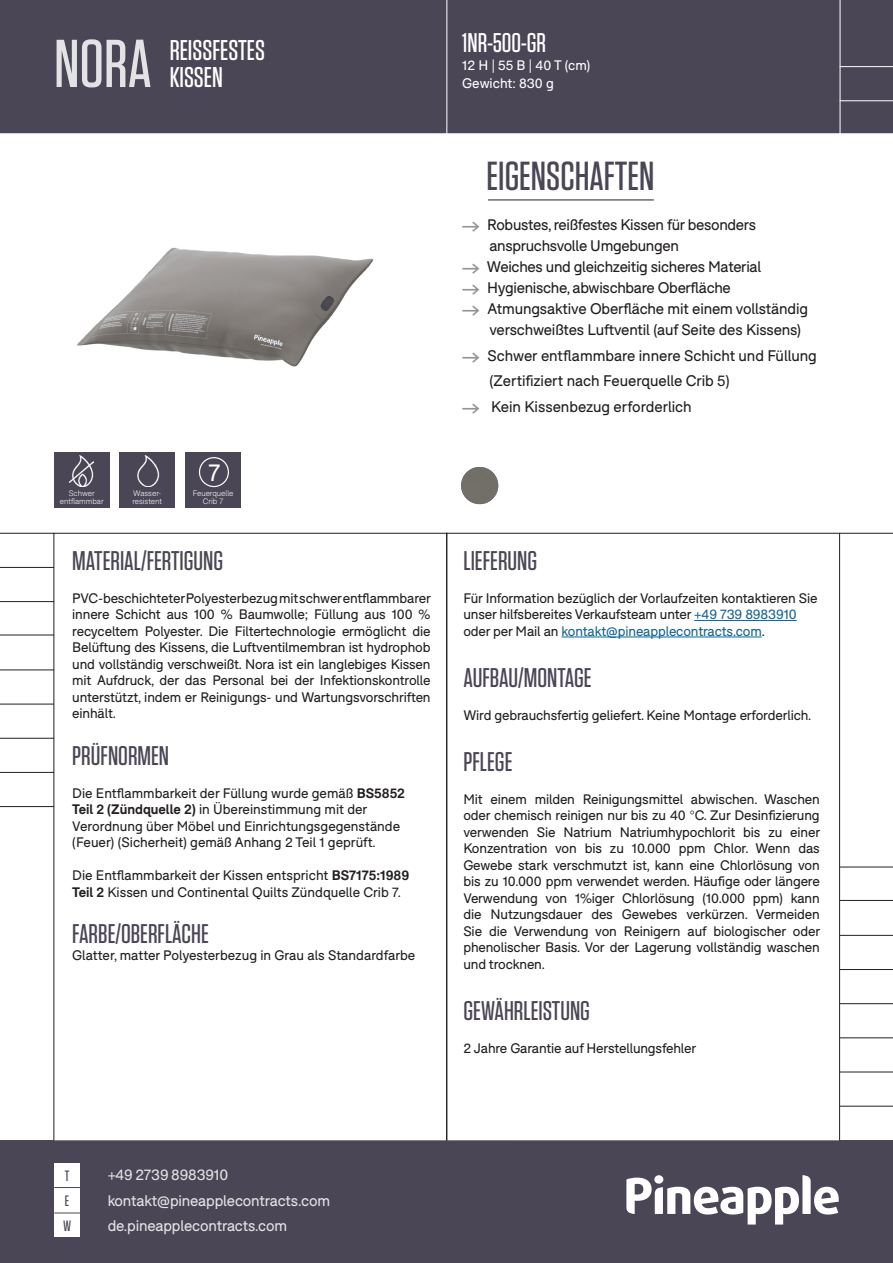
<style>
.page{position:relative;width:893px;height:1263px;background:#fff}
.page>*{position:absolute;margin:0;border:0;box-sizing:border-box;transform-origin:0 0}
.t1{font:500 67.5px "Tungsten";color:#fff}
.t2{font:500 40.5px "Tungsten";color:#4b4656}
.body_1_BLACK{font:500 28.5px "Tungsten";color:#fff}
.t3{font:500 27px "Tungsten";color:#4b4656}
.t4{font:500 27px "Tungsten";color:#fff}
.t5{font:23.85px "F37 Bolton";color:#fff}
.t6{font:15px/21px "F37 Bolton";letter-spacing:-.015em;color:#231f20}
.t7{font:15px "F37 Bolton";letter-spacing:-.01em;color:#fff}
.t8{font:500 15px "Tungsten";color:#4b4656}
.t9{font:13.5px/16.5px "F37 Bolton";letter-spacing:-.01em;color:#231f20}
.t10{font:13.5px "F37 Bolton";color:#fff}
.t11{font:300 7.8px/7.8px "F37 Bolton";color:#fff;text-align:center}
.s1{font-weight:700}
.s2{font-family:"Pinearrow";color:#939598}
.s3{color:#136594}
</style>
<div class="page">
<div style="left:1px;top:1px;width:891px;height:131px;background:#4b4656"></div>
<div style="left:0;top:0;width:893px;height:133px;border:2px solid #4b4656"></div>
<div style="left:1px;top:1141px;width:891px;height:121px;background:#4b4656"></div>
<div style="left:0;top:1140px;width:893px;height:123px;border:2px solid #4b4656"></div>
<hr style="left:840px;top:867px;width:53px;height:1px;background:#231f20">
<hr style="left:840px;top:1003px;width:53px;height:1px;background:#231f20">
<hr style="left:840px;top:935px;width:53px;height:1px;background:#231f20">
<hr style="left:840px;top:1072px;width:53px;height:1px;background:#231f20">
<hr style="left:840px;top:1037px;width:53px;height:1px;background:#231f20">
<hr style="left:840px;top:969px;width:53px;height:1px;background:#231f20">
<hr style="left:840px;top:1106px;width:53px;height:1px;background:#231f20">
<hr style="left:694px;top:620px;width:103px;height:1px;background:#136594">
<hr style="left:561px;top:637px;width:201px;height:1px;background:#136594">
<hr style="left:840px;top:900px;width:53px;height:1px;background:#231f20">
<svg style="left:626px;top:1175px;width:213px;height:49px"></svg>
<div style="left:654px;top:1175px;width:9px;height:9px;background:#fff;border-radius:50%"></div>
<div style="left:54px;top:1162px;width:26px;height:25px;background:#fff"></div>
<div style="left:54px;top:1187px;width:26px;height:25px;background:#fff"></div>
<svg style="left:54px;top:1187px;width:26px;height:1px"></svg>
<hr style="left:840px;top:533px;width:53px;height:1px;background:#231f20">
<div style="left:54px;top:452px;width:55px;height:55px;background:#4b4656"></div>
<img style="left:69px;top:456px;width:25px;height:31px">
<hr style="left:840px;top:0;width:1px;height:135px;background:#fff">
<hr style="left:840px;top:66px;width:53px;height:1px;background:#fff">
<hr style="left:840px;top:100px;width:53px;height:1px;background:#fff">
<hr style="left:446px;top:0;width:1px;height:134px;background:#fff">
<hr style="left:0;top:601px;width:54px;height:1px;background:#231f20">
<hr style="left:0;top:738px;width:54px;height:1px;background:#231f20">
<hr style="left:0;top:669px;width:54px;height:1px;background:#231f20">
<hr style="left:0;top:533px;width:54px;height:1px;background:#231f20">
<hr style="left:0;top:806px;width:54px;height:1px;background:#231f20">
<hr style="left:0;top:772px;width:54px;height:1px;background:#231f20">
<hr style="left:0;top:704px;width:54px;height:1px;background:#231f20">
<hr style="left:0;top:567px;width:54px;height:1px;background:#231f20">
<hr style="left:0;top:635px;width:54px;height:1px;background:#231f20">
<div style="left:54px;top:1212px;width:26px;height:25px;background:#fff"></div>
<svg style="left:54px;top:1212px;width:26px;height:1px"></svg>
<img style="left:461px;top:467px;width:37px;height:37px;border-radius:19px">
<img style="left:77px;top:247px;width:297px;height:120px">
<div style="left:119px;top:452px;width:56px;height:55px;background:#4b4656"></div>
<img style="left:137px;top:456px;width:22px;height:31px">
<hr style="left:488px;top:200px;width:166px;height:1px;background:#231f20">
<div style="left:185px;top:452px;width:56px;height:55px;background:#4b4656"></div>
<div style="left:199px;top:457px;width:30px;height:30px;border:1px solid #fff;border-radius:50%"></div>
<h1 class="t1" style="left:54px;top:28px;width:99px">NORA</h1>
<p class="body_1_BLACK" style="left:170px;top:36px;width:97px">REISSFESTES</p>
<p class="body_1_BLACK" style="left:170px;top:63px;width:55px">KISSEN</p>
<p class="t11" style="left:69px;top:489px;width:27px">Schwer</p>
<p class="t11" style="left:60px;top:497px;width:45px">entflammbar</p>
<p class="t11" style="left:133px;top:489px;width:30px">Wasser-</p>
<p class="t11" style="left:132px;top:497px;width:31px">resistent</p>
<p class="t5" style="left:208px;top:459px;width:13px">7</p>
<p class="t11" style="left:193px;top:489px;width:42px">Feuerquelle<br>Crib 7</p>
<p class="t3" style="left:72px;top:546px;width:152px">MATERIAL/FERTIGUNG</p>
<p class="t9" style="left:72px;top:590px;width:360px;text-align:justify">PVC-beschichteter Polyesterbezug mit schwer entflammbarer innere Schicht aus 100 % Baumwolle; Füllung aus 100 % recyceltem Polyester. Die Filtertechnologie ermöglicht die Belüftung des Kissens, die Luftventilmembran ist hydrophob und vollständig verschweißt. Nora ist ein langlebiges Kissen mit Aufdruck, der das Personal bei der Infektionskontrolle unterstützt, indem er Reinigungs- und Wartungsvorschriften einhält.</p>
<p class="t3" style="left:72px;top:741px;width:98px">PRÜFNORMEN</p>
<p class="t9" style="left:72px;top:785px;width:334px">Die Entflammbarkeit der Füllung wurde gemäß <span class="s1">BS5852<br>Teil 2 (Zündquelle 2)</span> in Übereinstimmung mit der Verordnung über Möbel und Einrichtungsgegenstände (Feuer) (Sicherheit) gemäß Anhang 2 Teil 1 geprüft.</p>
<p class="t9" style="left:72px;top:867px;width:339px">Die Entflammbarkeit der Kissen entspricht <span class="s1">BS7175:1989<br>Teil 2</span> Kissen und Continental Quilts Zündquelle Crib 7.</p>
<p class="t3" style="left:72px;top:920px;width:138px">FARBE/OBERFLÄCHE</p>
<p class="t9" style="left:72px;top:947px;width:345px">Glatter, matter Polyesterbezug in Grau als Standardfarbe</p>
<p class="t4" style="left:462px;top:29px;width:85px">1NR-500-GR</p>
<p class="t10" style="left:462px;top:57px;width:129px">12 H | 55 B | 40 T (cm)</p>
<p class="t10" style="left:462px;top:75px;width:93px">Gewicht: 830 g</p>
<p class="t2" style="left:487px;top:154px;width:169px">EIGENSCHAFTEN</p>
<p class="t6" style="left:489px;top:214px;width:268px;text-indent:-27px"><span class="s2">A</span> Robustes, reißfestes Kissen für besonders anspruchsvolle Umgebungen</p>
<p class="t6" style="left:462px;top:256px;width:300px"><span class="s2">A</span> Weiches und gleichzeitig sicheres Material</p>
<p class="t6" style="left:462px;top:277px;width:270px"><span class="s2">A</span> Hygienische, abwischbare Oberfläche</p>
<p class="t6" style="left:489px;top:298px;width:320px;text-indent:-27px"><span class="s2">A</span> Atmungsaktive Oberfläche mit einem vollständig verschweißtes Luftventil (auf Seite des Kissens)</p>
<p class="t6" style="left:489px;top:343px;width:329px;line-height:25.5px;text-indent:-27px"><span class="s2">A</span> Schwer entflammbare innere Schicht und Füllung (Zertifiziert nach Feuerquelle Crib 5)</p>
<p class="t6" style="left:462px;top:396px;width:231px"><span class="s2">A</span> Kein Kissenbezug erforderlich</p>
<p class="t3" style="left:463px;top:546px;width:75px">LIEFERUNG</p>
<p class="t9" style="left:463px;top:590px;width:356px">Für Information bezüglich der Vorlaufzeiten kontaktieren Sie unser hilfsbereites Verkaufsteam unter <span class="s3">+49 739 8983910 </span>oder per Mail an <span class="s3">kontakt@pineapplecontracts.com</span>.</p>
<p class="t3" style="left:463px;top:663px;width:130px">AUFBAU/MONTAGE</p>
<p class="t9" style="left:463px;top:707px;width:350px">Wird gebrauchsfertig geliefert. Keine Montage erforderlich.</p>
<p class="t3" style="left:463px;top:747px;width:51px">PFLEGE</p>
<p class="t9" style="left:463px;top:791px;width:358px;text-align:justify">Mit einem milden Reinigungsmittel abwischen. Waschen oder chemisch reinigen nur bis zu 40 °C. Zur Desinfizierung verwenden Sie Natrium Natriumhypochlorit bis zu einer Konzentration von bis zu 10.000 ppm Chlor. Wenn das Gewebe stark verschmutzt ist, kann eine Chlorlösung von bis zu 10.000 ppm verwendet werden. Häufige oder längere Verwendung von 1%iger Chlorlösung (10.000 ppm) kann die Nutzungsdauer des Gewebes verkürzen. Vermeiden Sie die Verwendung von Reinigern auf biologischer oder phenolischer Basis. Vor der Lagerung vollständig waschen und trocknen.</p>
<p class="t3" style="left:463px;top:996px;width:128px">GEWÄHRLEISTUNG</p>
<p class="t9" style="left:463px;top:1040px;width:234px">2 Jahre Garantie auf Herstellungsfehler</p>
<p class="t8" style="left:65px;top:1168px;width:6px">T</p>
<p class="t7" style="left:107px;top:1166px;width:122px">+49 2739 8983910</p>
<p class="t8" style="left:65px;top:1193px;width:6px">E</p>
<p class="t7" style="left:107px;top:1191px;width:224px">kontakt@pineapplecontracts.com</p>
<p class="t8" style="left:63px;top:1218px;width:10px">W</p>
<p class="t7" style="left:107px;top:1217px;width:181px">de.pineapplecontracts.com</p>
</div>
